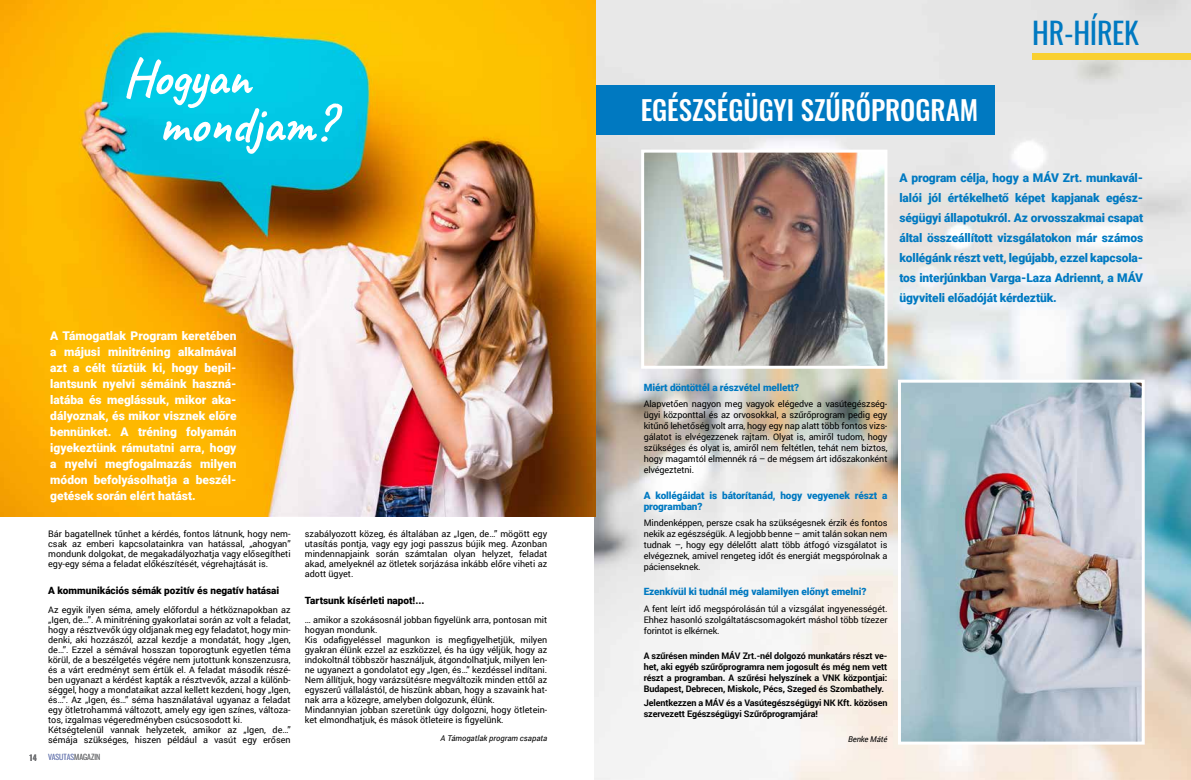
<style>
.page{position:relative;width:1191px;height:780px;background:#fff}
.page>*{position:absolute;margin:0;border:0;box-sizing:border-box;transform-origin:0 0}
.t1{font:700 52.1px/47.2px "Caveat";letter-spacing:-.01em;color:#fff}
.t2{font:30px "Oswald";letter-spacing:-.01em;color:#0079c1}
.t3{font:500 27px "Oswald";color:#fff}
.t4{font:900 12px/16px "Roboto";color:#fff;text-align:justify}
.t5{font:900 12px/20px "Roboto";letter-spacing:-.01em;color:#0079c1;text-align:justify}
.t6{font:900 10px/11px "Roboto";letter-spacing:-.01em;color:#0079c1}
.t7{font:900 10px "Roboto";color:#000}
.t8{font:9px/10px "Roboto";color:#000;text-align:justify}
.t9{font:700 9px/11px "Roboto";letter-spacing:-.01em;color:#000;text-align:justify}
.t10{font:italic 8px "Roboto";color:#000}
.t11{font:500 8px "Oswald";color:#6d6e71}
.t12{font:300 7.6px "Oswald";color:#7280b5;scale:1.05 1}
.s1{color:#6d6e71}
</style>
<div class="page">
<img style="left:594px;top:0;width:597px;height:780px">
<div style="left:594px;top:85px;width:401px;height:49px;background:#0079c1"></div>
<img style="left:0;top:0;width:595px;height:516px">
<div style="left:1032px;top:53px;width:159px;height:7px;background:#f9d031"></div>
<img style="left:645px;top:154px;width:238px;height:211px">
<div style="left:641px;top:150px;width:246px;height:219px;border:3px solid #fff"></div>
<img style="left:902px;top:383px;width:238px;height:357px">
<div style="left:898px;top:379px;width:246px;height:365px;border:3px solid #fff"></div>
<h1 class="t1" style="left:159px;top:54px;width:176px;text-indent:-36px">Hogyan mondjam?</h1>
<p class="t4" style="left:50px;top:327px;width:188px">A Támogatlak Program keretében a májusi minitréning alkalmával azt a célt tűztük ki, hogy bepil&shy;lantsunk nyelvi sémáink haszná&shy;latába és meglássuk, mikor aka&shy;dályoznak, és mikor visznek előre bennünket. A tréning folyamán igyekeztünk rámutatni arra, hogy a nyelvi megfogalmazás milyen módon befolyásolhatja a beszél&shy;getések során elért hatást.</p>
<p class="t8" style="left:48px;top:528px;width:244px">Bár bagatellnek tűnhet a kérdés, fontos látnunk, hogy nem&shy;csak az emberi kapcsolatainkra van hatással, „ahogyan” mondunk dolgokat, de megakadályozhatja vagy elősegítheti egy-egy séma a feladat előkészítését, végrehajtását is.</p>
<p class="t7" style="left:48px;top:583px;width:233px">A kommunikációs sémák pozitív és negatív hatásai</p>
<p class="t8" style="left:48px;top:604px;width:244px;text-align:left">Az egyik ilyen séma, amely előfordul a hétköznapokban az „Igen, de…”. A minitréning gyakorlatai során az volt a feladat, hogy a résztvevők úgy oldjanak meg egy feladatot, hogy min&shy;denki, aki hozzászól, azzal kezdje a mondatát, hogy „Igen, de…”. Ezzel a sémával hosszan toporogtunk egyetlen téma körül, de a beszélgetés végére nem jutottunk konszenzusra, és a várt eredményt sem értük el. A feladat második részé&shy;ben ugyanazt a kérdést kapták a résztvevők, azzal a különb&shy;séggel, hogy a mondataikat azzal kellett kezdeni, hogy „Igen, és…”. Az „Igen, és…” séma használatával ugyanaz a feladat egy ötletrohammá változott, amely egy igen színes, változa&shy;tos, izgalmas végeredményben csúcsosodott ki.<br>Kétségtelenül vannak helyzetek, amikor az „Igen, de…” sémája szükséges, hiszen például a vasút egy erősen</p>
<p class="t11" style="left:29px;top:753px;width:9px">14</p>
<p class="t12" style="left:48px;top:750px;width:51px">VASUTAS<span class="s1">MAGAZIN</span></p>
<p class="t8" style="left:305px;top:528px;width:244px">szabályozott közeg, és általában az „Igen, de…” mögött egy utasítás pontja, vagy egy jogi passzus bújik meg. Azonban mindennapjaink során számtalan olyan helyzet, feladat akad, amelyeknél az ötletek sorjázása inkább előre viheti az adott ügyet.</p>
<p class="t7" style="left:305px;top:593px;width:121px">Tartsunk kísérleti napot!...</p>
<p class="t8" style="left:305px;top:614px;width:244px;text-align:left">… amikor a szokásosnál jobban figyelünk arra, pontosan mit hogyan mondunk.<br>Kis odafigyeléssel magunkon is megfigyelhetjük, milyen gyakran élünk ezzel az eszközzel, és ha úgy véljük, hogy az indokoltnál többször használjuk, átgondolhatjuk, milyen len&shy;ne ugyanezt a gondolatot egy „Igen, és…” kezdéssel indítani.<br>Nem állítjuk, hogy varázsütésre megváltozik minden ettől az egyszerű vállalástól, de hiszünk abban, hogy a szavaink hat&shy;nak arra a közegre, amelyben dolgozunk, élünk.<br>Mindannyian jobban szeretünk úgy dolgozni, hogy ötletein&shy;ket elmondhatjuk, és mások ötleteire is figyelünk.</p>
<p class="t10" style="left:440px;top:732px;width:108px">A Támogatlak program csapata</p>
<h3 class="t3" style="left:640px;top:96px;width:339px">EGÉSZSÉGÜGYI SZŰRŐPROGRAM</h3>
<h2 class="t2" style="left:1032px;top:6px;width:108px">HR-HÍREK</h2>
<p class="t5" style="left:899px;top:167px;width:245px">A program célja, hogy a MÁV Zrt. munkavál&shy;lalói jól értékelhető képet kapjanak egész&shy;ségügyi állapotukról. Az orvosszakmai csapat által összeállított vizsgálatokon már számos kollégánk részt vett, legújabb, ezzel kapcsola&shy;tos interjúnkban Varga-Laza Adriennt, a MÁV ügyviteli előadóját kérdeztük.</p>
<p class="t6" style="left:643px;top:381px;width:157px">Miért döntöttél a részvétel mellett?</p>
<p class="t8" style="left:643px;top:398px;width:245px;line-height:11px">Alapvetően nagyon meg vagyok elégedve a vasútegészség&shy;ügyi központtal és az orvosokkal, a szűrőprogram pedig egy kitűnő lehetőség volt arra, hogy egy nap alatt több fontos vizs&shy;gálatot is elvégezzenek rajtam. Olyat is, amiről tudom, hogy szükséges és olyat is, amiről nem feltétlen, tehát nem biztos, hogy magamtól elmennék rá – de mégsem árt időszakonként elvégeztetni.</p>
<p class="t6" style="left:643px;top:489px;width:245px">A kollégáidat is bátorítanád, hogy vegyenek részt a programban?</p>
<p class="t8" style="left:643px;top:517px;width:245px;line-height:11px">Mindenképpen, persze csak ha szükségesnek érzik és fontos nekik az egészségük. A legjobb benne – amit talán sokan nem tudnak –, hogy egy délelőtt alatt több átfogó vizsgálatot is elvégeznek, amivel rengeteg időt és energiát megspórolnak a pácienseknek.</p>
<p class="t6" style="left:643px;top:586px;width:224px">Ezenkívül ki tudnál még valamilyen előnyt emelni?</p>
<p class="t8" style="left:643px;top:603px;width:245px;line-height:11px">A fent leírt idő megspórolásán túl a vizsgálat ingyenességét.<br>Ehhez hasonló szolgáltatáscsomagokért máshol több tízezer forintot is elkérnek.</p>
<p class="t9" style="left:643px;top:650px;width:245px">A szűrésen minden MÁV Zrt.-nél dolgozó munkatárs részt ve&shy;het, aki egyéb szűrőprogramra nem jogosult és még nem vett részt a programban. A szűrési helyszínek a VNK központjai:<br>Budapest, Debrecen, Miskolc, Pécs, Szeged és Szombathely.</p>
<p class="t9" style="left:643px;top:697px;width:245px">Jelentkezzen a MÁV és a Vasútegészségügyi NK Kft. közösen szervezett Egészségügyi Szűrőprogramjára!</p>
<p class="t10" style="left:848px;top:733px;width:41px">Benke Máté</p>
</div>
